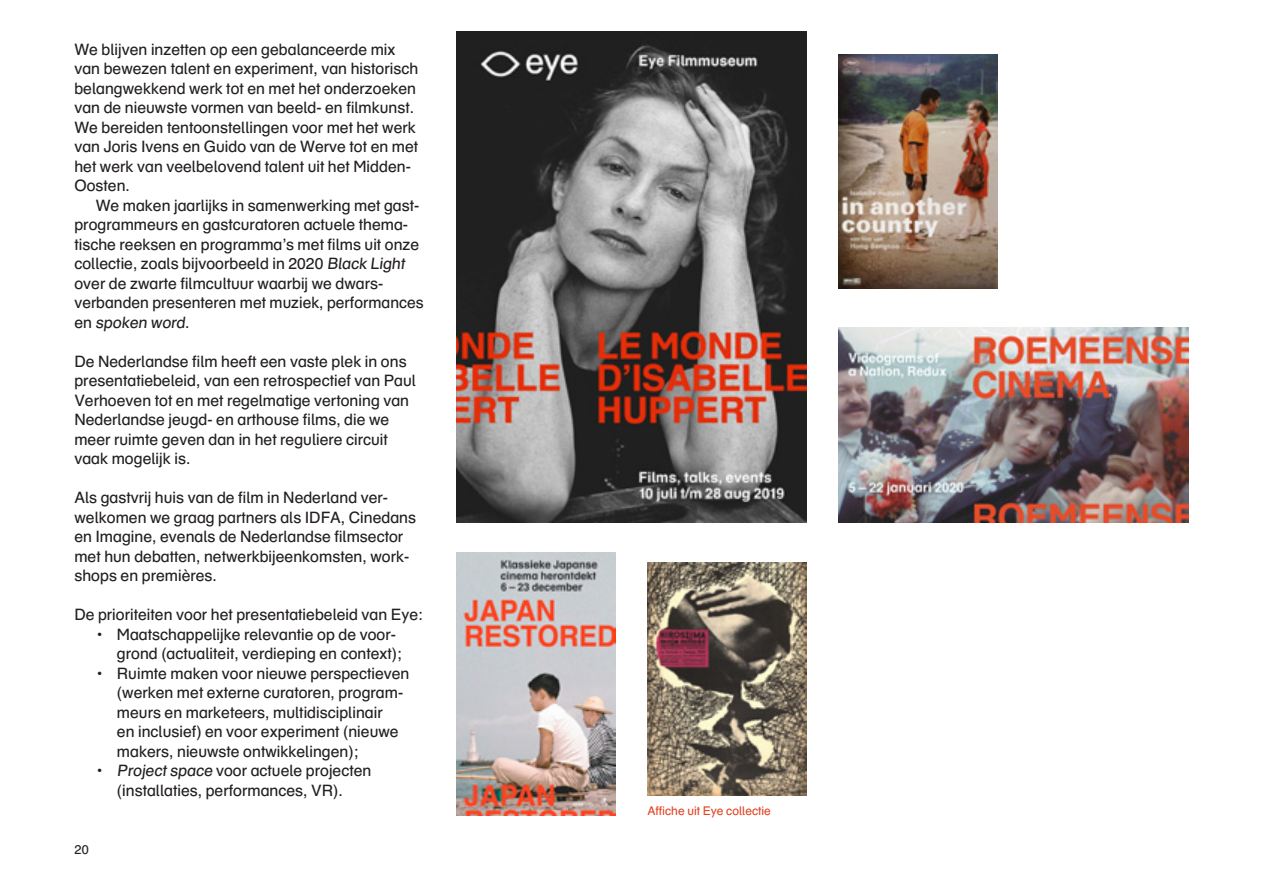
<style>
.page{position:relative;width:1263px;height:893px;background:#fff}
.page>*{position:absolute;margin:0;border:0;box-sizing:border-box;transform-origin:0 0}
.t1{font:15.75px/19.5px "Eye Schulbuch";color:#231f20}
.t2{font:12.75px "Eye Schulbuch";color:#231f20}
.t3{font:12px "Eye Schulbuch";color:#e24425}
</style>
<div class="page">
<img style="left:456px;top:553px;width:159px;height:262px">
<img style="left:647px;top:562px;width:159px;height:233px">
<img style="left:838px;top:328px;width:350px;height:195px">
<img style="left:838px;top:55px;width:159px;height:234px">
<img style="left:456px;top:31px;width:350px;height:492px">
<p class="t1" style="left:74px;top:39px;width:345px">We blijven inzetten op een gebalanceerde mix van bewezen talent en experiment, van historisch belangwekkend werk tot en met het onderzoeken van de nieuwste vormen van beeld- en filmkunst.<br>We bereiden tentoonstellingen voor met het werk van Joris Ivens en Guido van de Werve tot en met het werk van veelbelovend talent uit het Midden-Oosten.</p>
<p class="t1" style="left:74px;top:195px;width:351px;text-indent:21px">We maken jaarlijks in samenwerking met gast&shy;programmeurs en gastcuratoren actuele thema&shy;tische reeksen en programma’s met films uit onze collectie, zoals bijvoorbeeld in 2020 Black Light over de zwarte filmcultuur waarbij we dwars&shy;verbanden presenteren met muziek, performances en spoken word.</p>
<p class="t1" style="left:74px;top:351px;width:343px">De Nederlandse film heeft een vaste plek in ons presentatiebeleid, van een retrospectief van Paul Verhoeven tot en met regelmatige vertoning van Nederlandse jeugd- en arthouse films, die we meer ruimte geven dan in het reguliere circuit vaak mogelijk is.</p>
<p class="t1" style="left:74px;top:488px;width:343px">Als gastvrij huis van de film in Nederland ver&shy;welkomen we graag partners als IDFA, Cinedans en Imagine, evenals de Nederlandse filmsector met hun debatten, netwerkbijeenkomsten, work&shy;shops en premières.</p>
<p class="t1" style="left:74px;top:605px;width:350px">De prioriteiten voor het presentatiebeleid van Eye:</p>
<p class="t1" style="left:74px;top:624px;width:329px;text-indent:21px">• Maatschappelijke relevantie op de voor--grond (actualiteit, verdieping en context);</p>
<p class="t1" style="left:117px;top:663px;width:294px;text-indent:-21px">• Ruimte maken voor nieuwe perspectieven (werken met externe curatoren, program&shy;meurs en marketeers, multidisciplinair<br>en inclusief) en voor experiment (nieuwe makers, nieuwste ontwikkelingen);</p>
<p class="t1" style="left:96px;top:761px;width:277px;text-align:center">• Project space voor actuele projecten (installaties, performances, VR).</p>
<p class="t2" style="left:74px;top:842px;width:16px">20</p>
<p class="t3" style="left:647px;top:803px;width:125px">Affiche uit Eye collectie</p>
</div>
